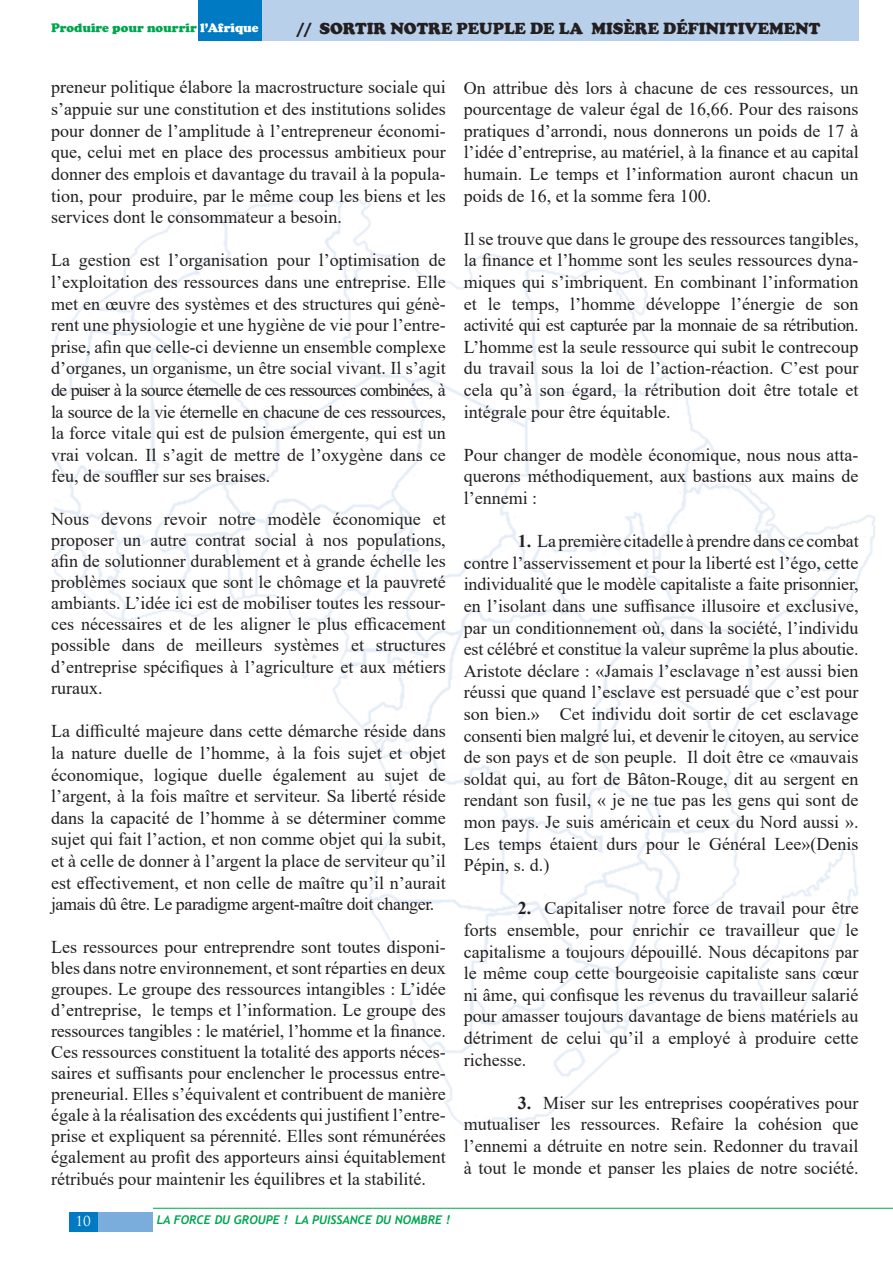
<style>
.page{position:relative;width:893px;height:1263px;background:#fff}
.page>*{position:absolute;margin:0;border:0;box-sizing:border-box;transform-origin:0 0}
.t1{font:18px/21.6px "Times New Roman";color:#231f20;text-align:justify}
.t2{font:900 16.5px "Cooper";color:#231f20}
.t3{font:13.5px "Trajan Pro";color:#fff}
.t4{font:900 12.75px "Cooper";color:#00a54f}
.t5{font:italic 700 12px "Trebuchet";color:#00a54f}
.s1{color:#fff}
.s2{font-weight:700}
</style>
<div class="page">
<img style="left:54px;top:197px;width:837px;height:1035px">
<div style="left:198px;top:0;width:64px;height:40px;background:#007ac2"></div>
<div style="left:263px;top:0;width:596px;height:40px;background:#b9d0eb"></div>
<div style="left:69px;top:1213px;width:28px;height:19px;background:#007ac2"></div>
<div style="left:98px;top:1213px;width:55px;height:19px;background:#7aacdc"></div>
<hr style="left:153px;top:1208px;width:740px;height:1px;background:#00a54f">
<p class="t4" style="left:51px;top:20px;width:209px">Produire pour nourrir <span class="s1">l’Afrique</span></p>
<p class="t2" style="left:297px;top:19px;width:525px">// SORTIR NOTRE PEUPLE DE LA MISÈRE DÉFINITIVEMENT</p>
<p class="t1" style="left:51px;top:76px;width:396px">preneur politique élabore la macrostructure sociale qui s’appuie sur une constitution et des institutions solides pour donner de l’amplitude à l’entrepreneur économi&shy;que, celui met en place des processus ambitieux pour donner des emplois et davantage du travail à la popula&shy;tion, pour produire, par le même coup les biens et les services dont le consommateur a besoin.</p>
<p class="t1" style="left:51px;top:249px;width:396px">La gestion est l’organisation pour l’optimisation de l’exploitation des ressources dans une entreprise. Elle met en œuvre des systèmes et des structures qui génè&shy;rent une physiologie et une hygiène de vie pour l’entre&shy;prise, afin que celle-ci devienne un ensemble complexe d’organes, un organisme, un être social vivant. Il s’agit de puiser à la source éternelle de ces ressources combinées, à la source de la vie éternelle en chacune de ces ressources, la force vitale qui est de pulsion émergente, qui est un vrai volcan. Il s’agit de mettre de l’oxygène dans ce feu, de souffler sur ses braises.</p>
<p class="t1" style="left:51px;top:507px;width:396px">Nous devons revoir notre modèle économique et</p>
<p class="t1" style="left:51px;top:529px;width:396px;line-height:21px">proposer un autre contrat social à nos populations, afin de solutionner durablement et à grande échelle les</p>
<p class="t1" style="left:51px;top:571px;width:396px;line-height:21px">problèmes sociaux que sont le chômage et la pauvreté ambiants. L’idée ici est de mobiliser toutes les ressour&shy;ces nécessaires et de les aligner le plus efficacement</p>
<p class="t1" style="left:51px;top:634px;width:396px">possible dans de meilleurs systèmes et structures</p>
<p class="t1" style="left:51px;top:655px;width:396px">d’entreprise spécifiques à l’agriculture et aux métiers ruraux.</p>
<p class="t1" style="left:51px;top:720px;width:396px">La difficulté majeure dans cette démarche réside dans la nature duelle de l’homme, à la fois sujet et objet</p>
<p class="t1" style="left:51px;top:763px;width:396px">économique, logique duelle également au sujet de</p>
<p class="t1" style="left:51px;top:785px;width:396px">l’argent, à la fois maître et serviteur. Sa liberté réside dans la capacité de l’homme à se déterminer comme sujet qui fait l’action, et non comme objet qui la subit, et à celle de donner à l’argent la place de serviteur qu’il est effectivement, et non celle de maître qu’il n’aurait jamais dû être. Le paradigme argent-maître doit changer.</p>
<p class="t1" style="left:51px;top:936px;width:396px;line-height:21px">Les ressources pour entreprendre sont toutes disponi&shy;bles dans notre environnement, et sont réparties en deux groupes. Le groupe des ressources intangibles : L’idée d’entreprise, le temps et l’information. Le groupe des ressources tangibles : le matériel, l’homme et la finance.<br>Ces ressources constituent la totalité des apports néces&shy;saires et suffisants pour enclencher le processus entre&shy;preneurial. Elles s’équivalent et contribuent de manière égale à la réalisation des excédents qui justifient l’entre&shy;prise et expliquent sa pérennité. Elles sont rémunérées également au profit des apporteurs ainsi équitablement rétribués pour maintenir les équilibres et la stabilité.</p>
<p class="t3" style="left:76px;top:1213px;width:17px">10</p>
<p class="t5" style="left:157px;top:1212px;width:295px">LA FORCE DU GROUPE ! LA PUISSANCE DU NOMBRE !</p>
<p class="t1" style="left:464px;top:76px;width:396px">On attribue dès lors à chacune de ces ressources, un pourcentage de valeur égal de 16,66. Pour des raisons pratiques d’arrondi, nous donnerons un poids de 17 à l’idée d’entreprise, au matériel, à la finance et au capital humain. Le temps et l’information auront chacun un poids de 16, et la somme fera 100.</p>
<p class="t1" style="left:464px;top:227px;width:396px">Il se trouve que dans le groupe des ressources tangibles, la finance et l’homme sont les seules ressources dyna&shy;miques qui s’imbriquent. En combinant l’information</p>
<p class="t1" style="left:464px;top:292px;width:396px">et le temps, l’homme développe l’énergie de son</p>
<p class="t1" style="left:464px;top:314px;width:396px">activité qui est capturée par la monnaie de sa rétribution.<br>L’homme est la seule ressource qui subit le contrecoup du travail sous la loi de l’action-réaction. C’est pour cela qu’à son égard, la rétribution doit être totale et</p>
<p class="t1" style="left:464px;top:400px;width:208px">intégrale pour être équitable.</p>
<p class="t1" style="left:464px;top:443px;width:396px">Pour changer de modèle économique, nous nous atta&shy;querons méthodiquement, aux bastions aux mains de l’ennemi :</p>
<p class="t1" style="left:464px;top:530px;width:396px;text-indent:54px"><span class="s2">1.</span> La première citadelle à prendre dans ce combat contre l’asservissement et pour la liberté est l’égo, cette individualité que le modèle capitaliste a faite prisonnier, en l’isolant dans une suffisance illusoire et exclusive, par un conditionnement où, dans la société, l’individu est célébré et constitue la valeur suprême la plus aboutie.<br>Aristote déclare : «Jamais l’esclavage n’est aussi bien réussi que quand l’esclave est persuadé que c’est pour son bien.» Cet individu doit sortir de cet esclavage consenti bien malgré lui, et devenir le citoyen, au service de son pays et de son peuple. Il doit être ce «mauvais soldat qui, au fort de Bâton-Rouge, dit au sergent en rendant son fusil, « je ne tue pas les gens qui sont de mon pays. Je suis américain et ceux du Nord aussi ».</p>
<p class="t1" style="left:464px;top:832px;width:396px">Les temps étaient durs pour le Général Lee»(Denis</p>
<p class="t1" style="left:464px;top:854px;width:87px">Pépin, s. d.)</p>
<p class="t1" style="left:464px;top:897px;width:396px;text-align:right"><span class="s2">2.</span> Capitaliser notre force de travail pour être<br>forts ensemble, pour enrichir ce travailleur que le</p>
<p class="t1" style="left:464px;top:940px;width:396px">capitalisme a toujours dépouillé. Nous décapitons par le même coup cette bourgeoisie capitaliste sans cœur ni âme, qui confisque les revenus du travailleur salarié pour amasser toujours davantage de biens matériels au</p>
<p class="t1" style="left:464px;top:1026px;width:396px">détriment de celui qu’il a employé à produire cette</p>
<p class="t1" style="left:464px;top:1048px;width:64px">richesse.</p>
<p class="t1" style="left:518px;top:1091px;width:342px"><span class="s2">3.</span> Miser sur les entreprises coopératives pour</p>
<p class="t1" style="left:464px;top:1113px;width:396px">mutualiser les ressources. Refaire la cohésion que</p>
<p class="t1" style="left:464px;top:1134px;width:396px">l’ennemi a détruite en notre sein. Redonner du travail à tout le monde et panser les plaies de notre société.</p>
</div>
